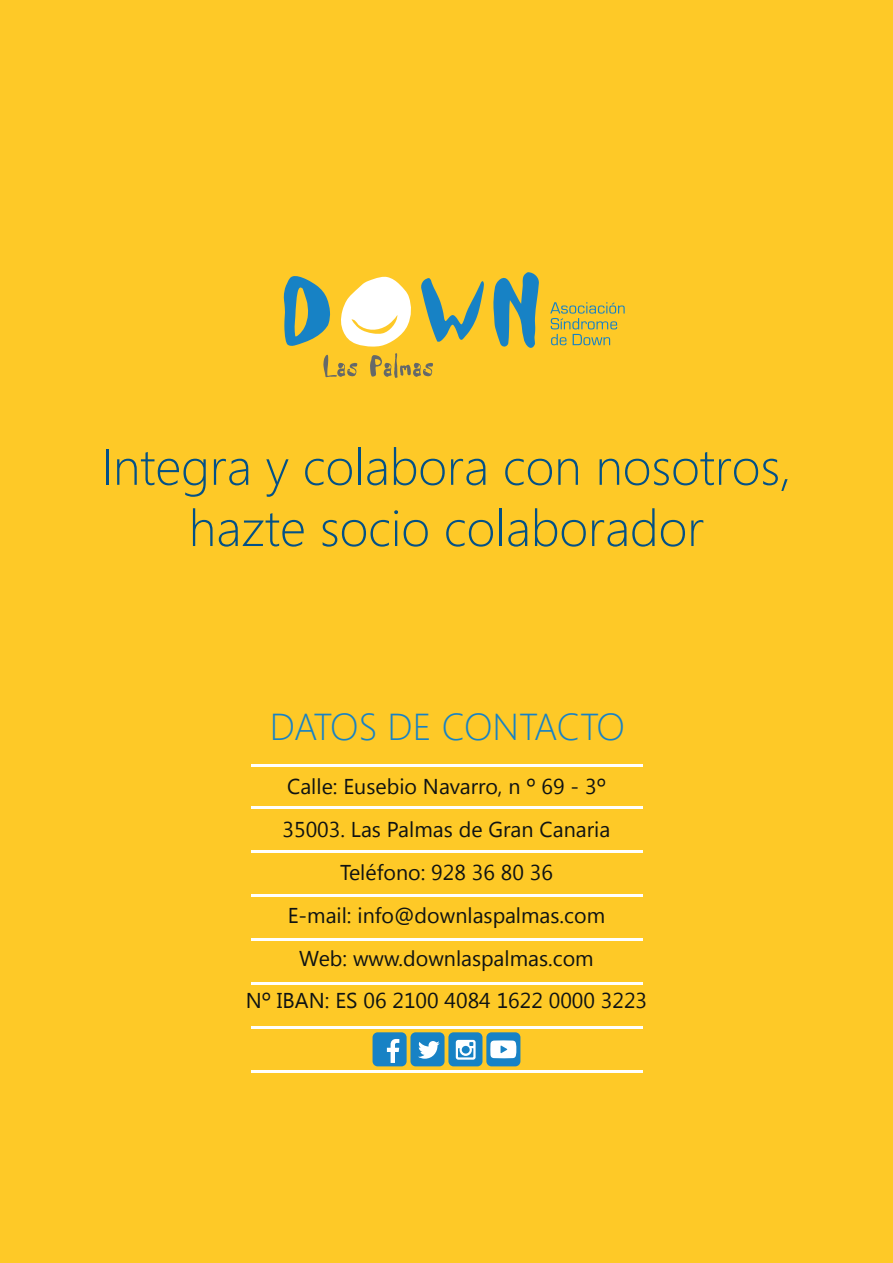
<style>
.page{position:relative;width:893px;height:1263px;background:#fec927}
.page>*{position:absolute;margin:0;border:0;box-sizing:border-box;transform-origin:0 0}
.t1{font:300 51px/61.2px "Segoe UI";color:#035187;text-align:center}
.t2{font:300 37.35px "Segoe UI";letter-spacing:-.02em;color:#1782c5}
.t3{font:21.45px/42.8px "Segoe UI";color:#0f1313;text-align:center}
</style>
<div class="page">
<svg style="left:323px;top:353px;width:110px;height:25px"></svg>
<svg style="left:550px;top:302px;width:75px;height:43px"></svg>
<svg style="left:341px;top:276px;width:70px;height:71px"></svg>
<svg style="left:284px;top:276px;width:46px;height:70px"></svg>
<svg style="left:493px;top:272px;width:46px;height:76px"></svg>
<svg style="left:421px;top:278px;width:63px;height:64px"></svg>
<hr style="left:250px;top:806px;width:392px;height:3px;background:#fff">
<hr style="left:250px;top:850px;width:392px;height:3px;background:#fff">
<hr style="left:250px;top:894px;width:392px;height:3px;background:#fff">
<hr style="left:250px;top:938px;width:392px;height:2px;background:#fff">
<hr style="left:250px;top:982px;width:392px;height:2px;background:#fff">
<hr style="left:250px;top:1026px;width:392px;height:2px;background:#fff">
<hr style="left:250px;top:1070px;width:392px;height:2px;background:#fff">
<hr style="left:250px;top:764px;width:392px;height:3px;background:#fff">
<div style="left:373px;top:1032px;width:34px;height:34px;background:#1782c5;border-radius:5px"></div>
<svg style="left:387px;top:1039px;width:12px;height:24px"></svg>
<div style="left:448px;top:1032px;width:34px;height:34px;background:#1782c5;border-radius:5px"></div>
<svg style="left:456px;top:1040px;width:20px;height:20px"></svg>
<div style="left:410px;top:1032px;width:35px;height:34px;background:#1782c5;border-radius:5px"></div>
<svg style="left:418px;top:1041px;width:22px;height:18px"></svg>
<div style="left:486px;top:1032px;width:34px;height:34px;background:#1782c5;border-radius:5px"></div>
<svg style="left:490px;top:1040px;width:27px;height:18px"></svg>
<h1 class="t1" style="left:101px;top:434px;width:692px">Integra y colabora con nosotros, hazte socio colaborador</h1>
<h2 class="t2" style="left:270px;top:697px;width:357px">DATOS DE CONTACTO</h2>
<p class="t3" style="left:246px;top:764px;width:403px">Calle: Eusebio Navarro, n º 69 - 3º<br>35003. Las Palmas de Gran Canaria<br>Teléfono: 928 36 80 36<br>E-mail: info@downlaspalmas.com<br>Web: www.downlaspalmas.com<br>Nº IBAN: ES 06 2100 4084 1622 0000 3223</p>
</div>
